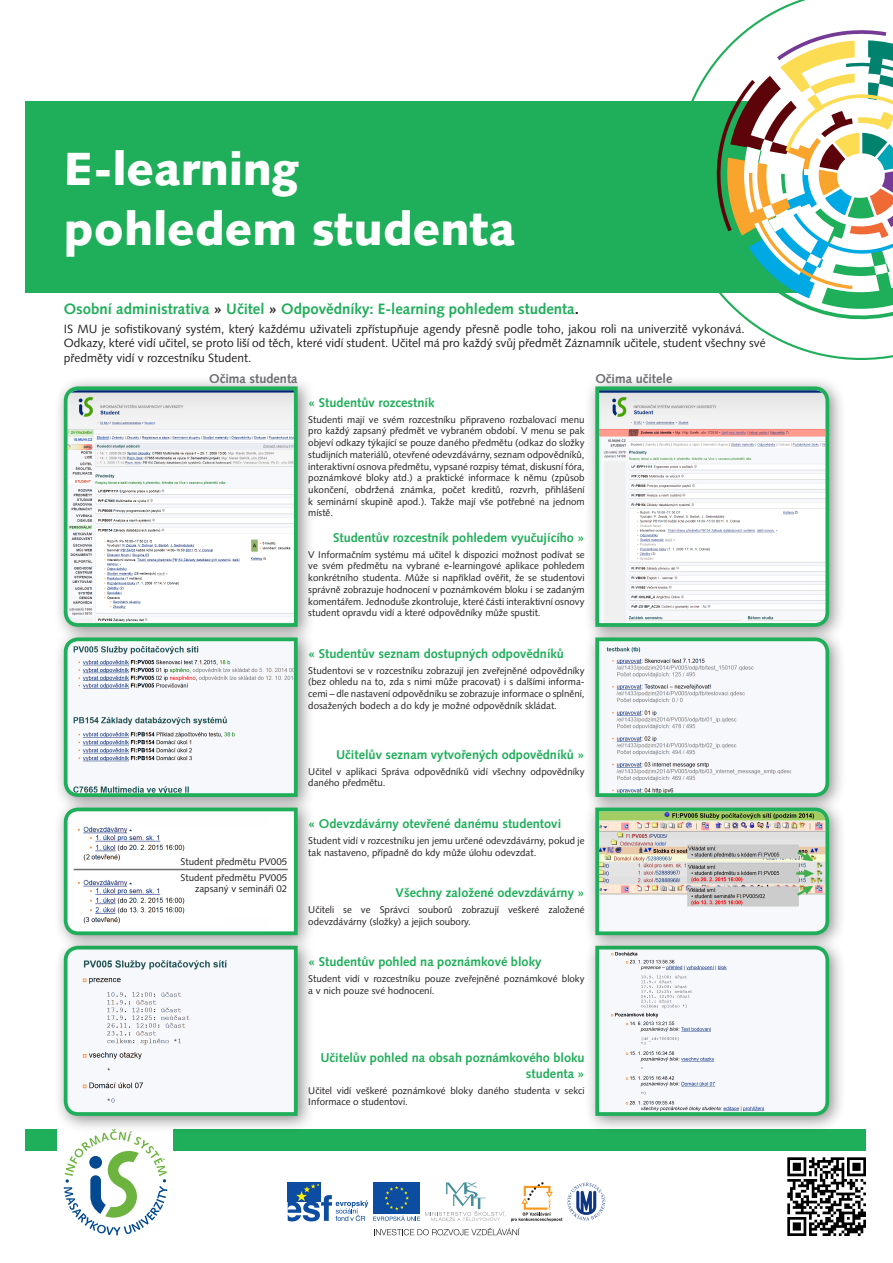
<style>
.page{position:relative;width:893px;height:1263px;background:#fff}
.page>*{position:absolute;margin:0;border:0;box-sizing:border-box;transform-origin:0 0}
.Nadpis_1{font:900 46.5px "Syntax LTCE";color:#fff}
.perex{font:700 15px "Syntax LTCE";color:#1fae59}
.ramecek{font:700 12.75px/15.3px "Syntax LTCE";color:#1fae59;text-align:right}
.perex-2{font:700 12.75px "Syntax LTCE";color:#6c6d70}
.perex-3{font:12px/14.4px "Syntax LTCE";color:#231f20}
.ramecek-2{font:9.75px/11.7px "Syntax LTCE";color:#231f20}
.s1{color:#231f20}
</style>
<div class="page">
<svg style="left:676px;top:0;width:217px;height:360px"></svg>
<div style="left:26px;top:101px;width:778px;height:191px;background:#1fae59"></div>
<div style="left:174px;top:1129px;width:692px;height:21px;background:#1fae59"></div>
<div style="left:26px;top:1129px;width:31px;height:21px;background:#1fae59"></div>
<svg style="left:374px;top:1228px;width:146px;height:7px"></svg>
<svg style="left:288px;top:1182px;width:317px;height:39px"></svg>
<div style="left:584px;top:375px;width:263px;height:269px;background:#231f20;opacity:.5"></div>
<svg style="left:593px;top:385px;width:238px;height:241px"></svg>
<div style="left:53px;top:375px;width:262px;height:269px;background:#231f20;opacity:.5"></div>
<svg style="left:62px;top:385px;width:238px;height:241px"></svg>
<div style="left:584px;top:626px;width:263px;height:188px;background:#231f20;opacity:.5"></div>
<svg style="left:593px;top:636px;width:238px;height:161px"></svg>
<div style="left:53px;top:626px;width:262px;height:188px;background:#231f20;opacity:.5"></div>
<svg style="left:62px;top:636px;width:238px;height:161px"></svg>
<div style="left:584px;top:935px;width:263px;height:198px;background:#231f20;opacity:.5"></div>
<svg style="left:593px;top:952px;width:238px;height:166px"></svg>
<div style="left:53px;top:935px;width:262px;height:198px;background:#231f20;opacity:.5"></div>
<svg style="left:62px;top:952px;width:238px;height:166px"></svg>
<svg style="left:787px;top:1157px;width:79px;height:79px"></svg>
<div style="left:53px;top:797px;width:262px;height:155px;background:#231f20;opacity:.5"></div>
<svg style="left:62px;top:806px;width:238px;height:131px"></svg>
<hr style="left:74px;top:869px;width:214px;height:1px;background:#6c6d70">
<div style="left:584px;top:797px;width:263px;height:155px;background:#231f20;opacity:.5"></div>
<img style="left:593px;top:806px;width:238px;height:131px">
<svg style="left:64px;top:1129px;width:103px;height:106px"></svg>
<svg style="left:716px;top:30px;width:177px;height:294px"></svg>
<p class="Nadpis_1" style="left:64px;top:140px;width:237px">E-learning</p>
<p class="Nadpis_1" style="left:64px;top:200px;width:453px">pohledem studenta</p>
<p class="perex" style="left:64px;top:301px;width:517px">Osobní administrativa <span class="s1">»</span> Učitel <span class="s1">»</span> Odpovědníky: E-learning pohledem studenta<span class="s1">.</span></p>
<p class="perex-3" style="left:64px;top:322px;width:703px">IS MU je sofistikovaný systém, který každému uživateli zpřístupňuje agendy přesně podle toho, jakou roli na univerzitě vykonává.<br>Odkazy, které vidí učitel, se proto liší od těch, které vidí student. Učitel má pro každý svůj předmět Záznamník učitele, student všechny své předměty vidí v rozcestníku Student.</p>
<p class="perex-2" style="left:209px;top:371px;width:90px">Očima studenta</p>
<p class="perex-2" style="left:595px;top:371px;width:79px">Očima učitele</p>
<p class="ramecek-2" style="left:181px;top:855px;width:108px">Student předmětu PV005</p>
<p class="ramecek-2" style="left:181px;top:871px;width:108px">Student předmětu PV005</p>
<p class="ramecek-2" style="left:195px;top:883px;width:94px">zapsaný v semináři 02</p>
<p class="ramecek" style="left:308px;top:395px;width:128px">« Studentův rozcestník</p>
<p class="ramecek-2" style="left:308px;top:413px;width:278px;text-align:justify">Studenti mají ve svém rozcestníku připraveno rozbalovací menu pro každý zapsaný předmět ve vybraném období. V menu se pak objeví odkazy týkající se pouze daného předmětu (odkaz do složky studijních materiálů, otevřené odevzdávárny, seznam odpovědníků, interaktivní osnova předmětu, vypsané rozpisy témat, diskusní fóra, poznámkové bloky atd.) a praktické informace k němu (způsob ukončení, obdržená známka, počet kreditů, rozvrh, přihlášení k seminární skupině apod.). Takže mají vše potřebné na jednom místě.</p>
<p class="ramecek" style="left:333px;top:530px;width:253px">Studentův rozcestník pohledem vyučujícího »</p>
<p class="ramecek-2" style="left:308px;top:548px;width:278px;text-align:justify">V Informačním systému má učitel k dispozici možnost podívat se ve svém předmětu na vybrané e-learningové aplikace pohledem konkrétního studenta. Může si například ověřit, že se studentovi správně zobrazuje hodnocení v poznámkovém bloku i se zadaným komentářem. Jednoduše zkontroluje, které části interaktivní osnovy student opravdu vidí a které odpovědníky může spustit.</p>
<p class="ramecek" style="left:308px;top:646px;width:257px">« Studentův seznam dostupných odpovědníků</p>
<p class="ramecek-2" style="left:308px;top:664px;width:278px">Studentovi se v rozcestníku zobrazují jen zveřejněné odpovědníky (bez ohledu na to, zda s nimi může pracovat) i s dalšími informa&shy;cemi – dle nastavení odpovědníku se zobrazuje informace o splnění, dosažených bodech a do kdy je možné odpovědník skládat.</p>
<p class="ramecek" style="left:336px;top:747px;width:250px">Učitelův seznam vytvořených odpovědníků »</p>
<p class="ramecek-2" style="left:308px;top:765px;width:278px">Učitel v aplikaci Správa odpovědníků vidí všechny odpovědníky daného předmětu.</p>
<p class="ramecek" style="left:308px;top:816px;width:254px">« Odevzdávárny otevřené danému studentovi</p>
<p class="ramecek-2" style="left:308px;top:835px;width:278px">Student vidí v rozcestníku jen jemu určené odevzdávárny, pokud je tak nastaveno, případně do kdy může úlohu odevzdat.</p>
<p class="ramecek" style="left:396px;top:885px;width:191px">Všechny založené odevzdávárny »</p>
<p class="ramecek-2" style="left:308px;top:904px;width:278px">Učiteli se ve Správci souborů zobrazují veškeré založené odevzdávárny (složky) a jejich soubory.</p>
<p class="ramecek" style="left:308px;top:954px;width:235px">« Studentův pohled na poznámkové bloky</p>
<p class="ramecek-2" style="left:308px;top:973px;width:278px">Student vidí v rozcestníku pouze zveřejněné poznámkové bloky a v nich pouze své hodnocení.</p>
<p class="ramecek" style="left:320px;top:1050px;width:266px">Učitelův pohled na obsah poznámkového bloku studenta »</p>
<p class="ramecek-2" style="left:308px;top:1084px;width:278px">Učitel vidí veškeré poznámkové bloky daného studenta v sekci<br>Informace o studentovi.</p>
</div>
